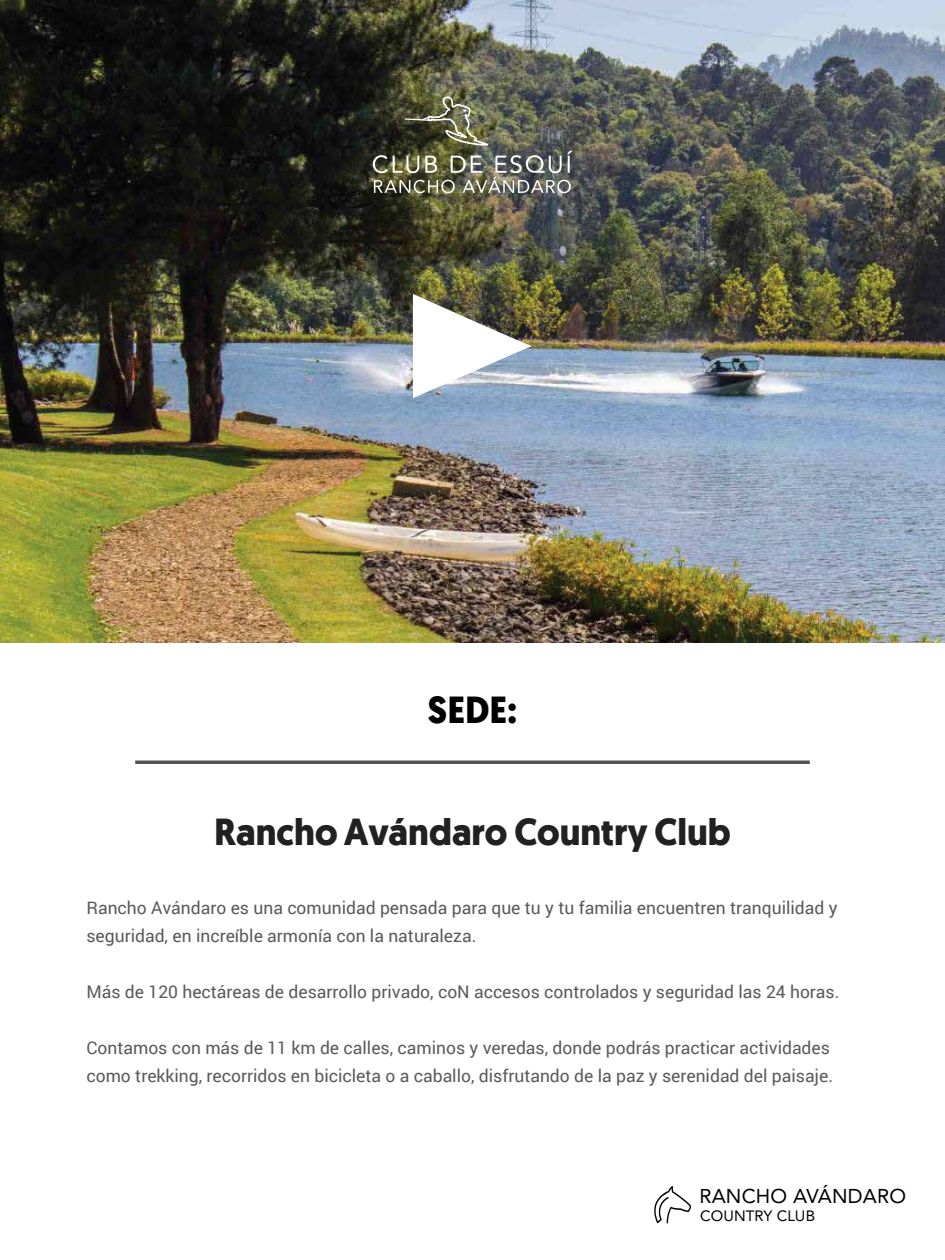
<style>
.page{position:relative;width:945px;height:1260px;background:#fff}
.page>*{position:absolute;margin:0;border:0;box-sizing:border-box;transform-origin:0 0}
.t1{font:700 36.75px "Geomanist";color:#212121}
.t2{font:700 36.75px "Geomanist";color:#010101}
.t3{font:19.95px "Avenir";letter-spacing:.01em;color:#000}
.t4{font:17.5px/28px "Roboto";color:#5a5a5a}
.t5{font:15.05px "Avenir";letter-spacing:.01em;color:#000}
</style>
<div class="page">
<img style="left:0;top:0;width:945px;height:643px">
<hr style="left:135px;top:761px;width:675px;height:3px;background:#545454">
<img style="left:373px;top:95px;width:199px;height:98px">
<svg style="left:654px;top:1186px;width:38px;height:37px"></svg>
<img style="left:413px;top:294px;width:120px;height:104px">
<h1 class="t2" style="left:428px;top:695px;width:91px">SEDE:</h1>
<h1 class="t1" style="left:214px;top:818px;width:518px">Rancho Avándaro Country Club</h1>
<p class="t4" style="left:86px;top:893px;width:753px">Rancho Avándaro es una comunidad pensada para que tu y tu familia encuentren tranquilidad y seguridad, en increíble armonía con la naturaleza.</p>
<p class="t4" style="left:86px;top:977px;width:755px">Más de 120 hectáreas de desarrollo privado, coN accesos controlados y seguridad las 24 horas.</p>
<p class="t4" style="left:86px;top:1033px;width:748px">Contamos con más de 11 km de calles, caminos y veredas, donde podrás practicar actividades como trekking, recorridos en bicicleta o a caballo, disfrutando de la paz y serenidad del paisaje.</p>
<p class="t3" style="left:699px;top:1183px;width:208px">RANCHO AVÁNDARO</p>
<p class="t5" style="left:700px;top:1206px;width:116px">COUNTRY CLUB</p>
</div>
